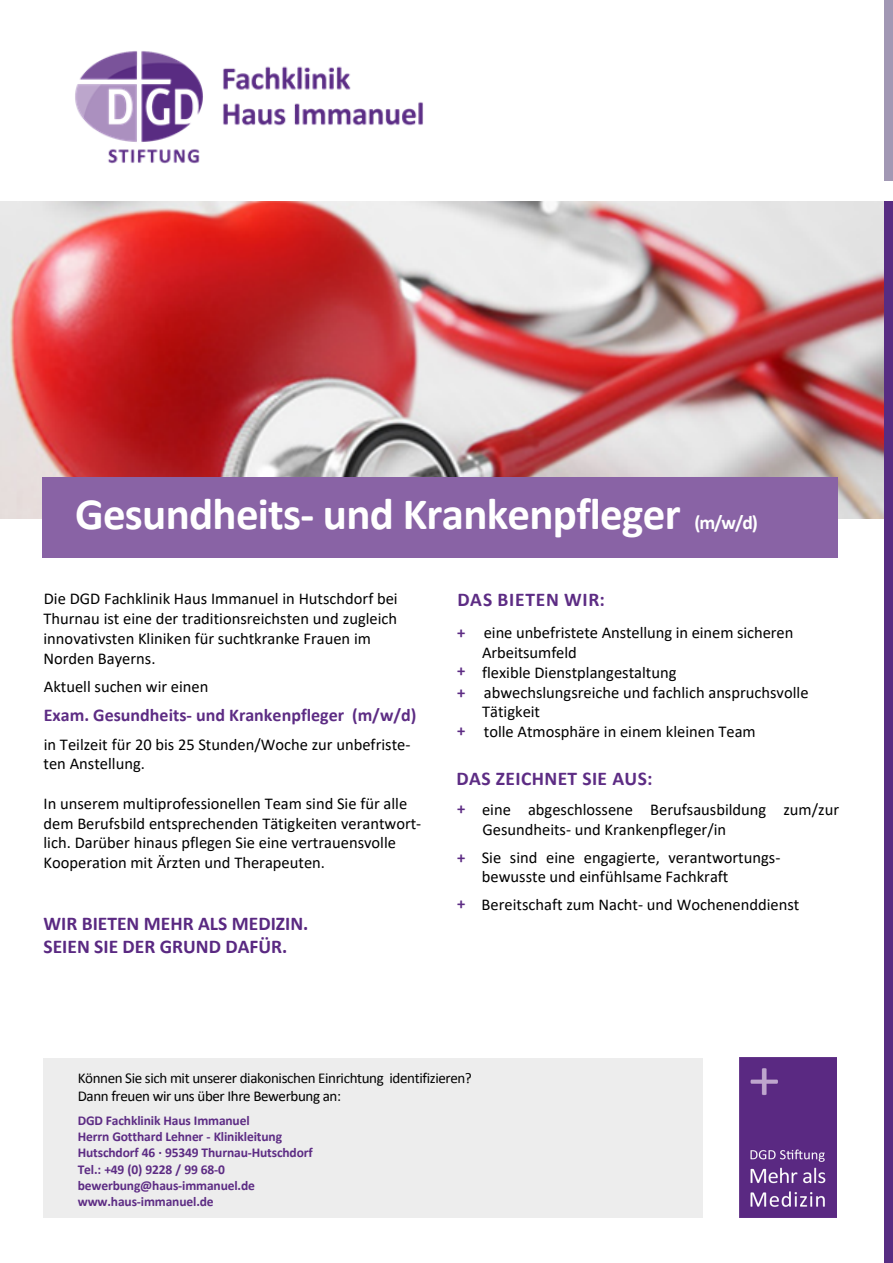
<style>
.page{position:relative;width:893px;height:1263px;background:#fff}
.page>*{position:absolute;margin:0;border:0;box-sizing:border-box;transform-origin:0 0}
.t1{font:700 45px "Calibri";letter-spacing:-.015em;color:#fff}
.t2{font:700 19.5px/23.4px "Calibri";color:#5a2982}
.t3{font:700 19.5px "Calibri";letter-spacing:.02em;color:#5d2c84}
.t4{font:700 19.5px "Calibri";color:#fff}
.t5{font:700 18px "Calibri";color:#5d2c84}
.t6{font:16.5px/19.8px "Calibri";color:#000}
.t7{font:700 16.5px "Calibri";color:#5d2c84}
.t8{font:15px/18px "Calibri";letter-spacing:-.025em;color:#000}
.t9{font:700 13.5px/16.2px "Calibri";letter-spacing:-.01em;color:#5d2c84}
</style>
<div class="page">
<img style="left:1px;top:202px;width:883px;height:316px">
<div style="left:884px;top:202px;width:9px;height:1061px;background:#572c82"></div>
<div style="left:884px;top:0;width:9px;height:181px;background:#a298b4"></div>
<div style="left:43px;top:477px;width:795px;height:81px;background:#8963a5"></div>
<div style="left:43px;top:1058px;width:659px;height:159px;background:#ededed"></div>
<img style="left:75px;top:51px;width:348px;height:113px">
<img style="left:740px;top:1057px;width:96px;height:160px">
<h1 class="t1" style="left:75px;top:482px;width:607px">Gesundheits- und Krankenpfleger</h1>
<p class="t4" style="left:694px;top:510px;width:65px">(m/w/d)</p>
<p class="t6" style="left:44px;top:589px;width:356px">Die DGD Fachklinik Haus Immanuel in Hutschdorf bei Thurnau ist eine der traditionsreichsten und zugleich innovativsten Kliniken für suchtkranke Frauen im Norden Bayerns.</p>
<p class="t6" style="left:44px;top:676px;width:166px">Aktuell suchen wir einen</p>
<p class="t5" style="left:44px;top:702px;width:374px">Exam. Gesundheits- und Krankenpfleger (m/w/d)</p>
<p class="t6" style="left:44px;top:734px;width:368px">in Teilzeit für 20 bis 25 Stunden/Woche zur unbefriste&shy;ten Anstellung.</p>
<p class="t6" style="left:44px;top:793px;width:379px">In unserem multiprofessionellen Team sind Sie für alle dem Berufsbild entsprechenden Tätigkeiten verantwort&shy;lich. Darüber hinaus pflegen Sie eine vertrauensvolle Kooperation mit Ärzten und Therapeuten.</p>
<p class="t2" style="left:44px;top:911px;width:266px">WIR BIETEN MEHR ALS MEDIZIN.<br>SEIEN SIE DER GRUND DAFÜR.</p>
<p class="t3" style="left:457px;top:587px;width:149px">DAS BIETEN WIR:</p>
<p class="t7" style="left:457px;top:622px;width:10px">+</p>
<p class="t7" style="left:457px;top:660px;width:10px">+</p>
<p class="t6" style="left:482px;top:622px;width:328px">eine unbefristete Anstellung in einem sicheren<br>Arbeitsumfeld<br>flexible Dienstplangestaltung abwechslungsreiche und fachlich anspruchsvolle<br>Tätigkeit<br>tolle Atmosphäre in einem kleinen Team</p>
<p class="t3" style="left:456px;top:765px;width:198px">DAS ZEICHNET SIE AUS:</p>
<p class="t7" style="left:457px;top:682px;width:10px">+</p>
<p class="t7" style="left:457px;top:720px;width:10px">+</p>
<p class="t7" style="left:457px;top:798px;width:10px">+</p>
<p class="t7" style="left:457px;top:847px;width:10px">+</p>
<p class="t7" style="left:457px;top:893px;width:10px">+</p>
<p class="t6" style="left:482px;top:800px;width:359px">eine abgeschlossene Berufsausbildung zum/zur<br>Gesundheits- und Krankenpfleger/in</p>
<p class="t6" style="left:482px;top:847px;width:300px">Sie sind eine engagierte, verantwortungs&shy;bewusste und einfühlsame Fachkraft</p>
<p class="t6" style="left:482px;top:894px;width:319px">Bereitschaft zum Nacht- und Wochenenddienst</p>
<p class="t8" style="left:78px;top:1069px;width:396px">Können Sie sich mit unserer diakonischen Einrichtung identifizieren?<br>Dann freuen wir uns über Ihre Bewerbung an:</p>
<p class="t9" style="left:78px;top:1112px;width:237px">DGD Fachklinik Haus Immanuel<br>Herrn Gotthard Lehner - Klinikleitung<br>Hutschdorf 46 · 95349 Thurnau-Hutschdorf<br>Tel.: +49 (0) 9228 / 99 68-0 bewerbung@haus-immanuel.de www.haus-immanuel.de</p>
</div>
